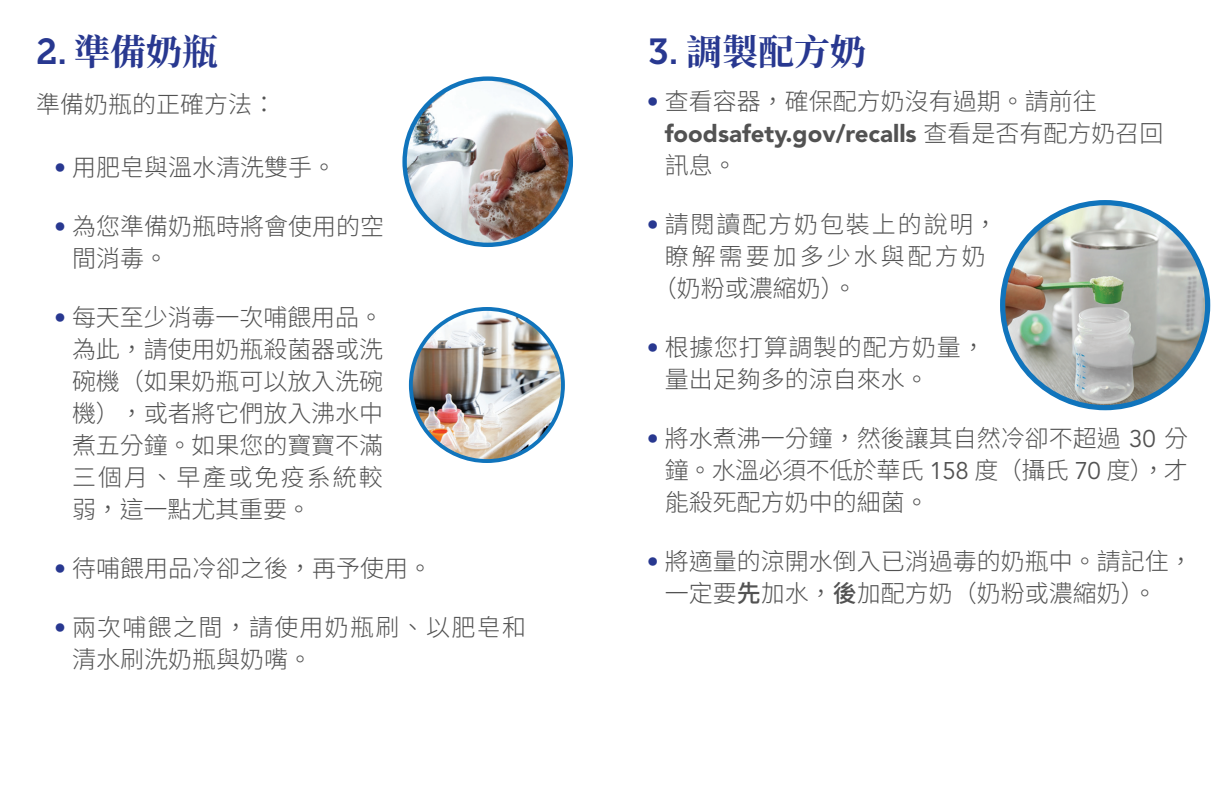
<style>
.page{position:relative;width:1224px;height:792px;background:#fff}
.page>*{position:absolute;margin:0;border:0;box-sizing:border-box;transform-origin:0 0}
.Subhead{font:700 36px "Source Han Serif TC";color:#283890}
.Subhead-2{font:300 24px/32px "Source Han Sans TC";color:#525252}
.Subhead-3{font:300 24px/32px "Source Han Sans TC";letter-spacing:.055em;color:#525252}
.Subhead-4{font:300 24px/32px "Source Han Sans TC";letter-spacing:.03em;color:#525252}
.Subhead-5{font:300 24px "Source Han Sans TC";letter-spacing:.08em;color:#525252}
.Subhead-6{font:300 24px "Source Han Sans TC";letter-spacing:.125em;color:#525252}
.s1{font-family:"Museo Slab 700";font-weight:400}
.s2{font-family:"Avenir";font-weight:400;color:#283890}
.s3{font-family:"Avenir";font-weight:900}
.s4{font-family:"Avenir";font-weight:400}
.s5{font-weight:500}
</style>
<div class="page">
<img style="left:405px;top:79px;width:166px;height:166px;border-radius:83px">
<div style="left:402px;top:76px;width:171px;height:171px;border:4px solid #1074bc;border-radius:50%"></div>
<img style="left:411px;top:309px;width:152px;height:151px">
<div style="left:409px;top:307px;width:156px;height:156px;border:4px solid #1074bc;border-radius:50%"></div>
<img style="left:1003px;top:203px;width:205px;height:205px;border-radius:103px">
<div style="left:1000px;top:200px;width:210px;height:210px;border:5px solid #1074bc;border-radius:50%"></div>
<p class="Subhead" style="left:36px;top:32px;width:183px"><span class="s1">2.</span> 準備奶瓶</p>
<p class="Subhead-2" style="left:36px;top:89px;width:241px">準備奶瓶的正確方法：</p>
<p class="Subhead-2" style="left:54px;top:152px;width:283px"><span class="s2">•</span> 用肥皂與溫水清洗雙手。</p>
<p class="Subhead-2" style="left:72px;top:211px;width:313px;text-indent:-18px"><span class="s2">•</span> 為您準備奶瓶時將會使用的空間消毒。</p>
<p class="Subhead-2" style="left:72px;top:302px;width:313px;text-align:justify;text-indent:-18px"><span class="s2">•</span> 每天至少消毒一次哺餵用品。為此，請使用奶瓶殺菌器或洗碗機（如果奶瓶可以放入洗碗機），或者將它們放入沸水中煮五分鐘。如果您的寶寶不滿三個月、早產或免疫系統較弱，這一點尤其重要。</p>
<p class="Subhead-2" style="left:54px;top:553px;width:379px"><span class="s2">•</span> 待哺餵用品冷卻之後，再予使用。</p>
<p class="Subhead-3" style="left:72px;top:612px;width:456px;text-indent:-18px"><span class="s2">•</span> 兩次哺餵之間，請使用奶瓶刷、以肥皂和清水刷洗奶瓶與奶嘴。</p>
<p class="Subhead" style="left:648px;top:32px;width:219px"><span class="s1">3.</span> 調製配方奶</p>
<p class="Subhead-2" style="left:665px;top:86px;width:500px;text-indent:-18px"><span class="s2">•</span> 查看容器，確保配方奶沒有過期。請前往<span class="s3">foodsafety.gov/recalls</span> 查看是否有配方奶召回訊息。</p>
<p class="Subhead-5" style="left:647px;top:211px;width:352px"><span class="s2">•</span> 請閱讀配方奶包裝上的說明，</p>
<p class="Subhead-6" style="left:665px;top:243px;width:322px">瞭解需要加多少水與配方奶</p>
<p class="Subhead-2" style="left:653px;top:273px;width:205px">（奶粉或濃縮奶）。</p>
<p class="Subhead-4" style="left:665px;top:332px;width:322px;text-indent:-18px"><span class="s2">•</span> 根據您打算調製的配方奶量，量出足夠多的涼自來水。</p>
<p class="Subhead-2" style="left:665px;top:423px;width:525px;text-align:justify;text-indent:-18px"><span class="s2">•</span> 將水煮沸一分鐘，然後讓其自然冷卻不超過 <span class="s4">30</span> 分鐘。水溫必須不低於華氏 <span class="s4">158</span> 度（攝氏 <span class="s4">70</span> 度），才能殺死配方奶中的細菌。</p>
<p class="Subhead-2" style="left:665px;top:546px;width:529px;text-indent:-18px"><span class="s2">•</span> 將適量的涼開水倒入已消過毒的奶瓶中。請記住，一定要<span class="s5">先</span>加水，<span class="s5">後</span>加配方奶（奶粉或濃縮奶）。</p>
</div>
